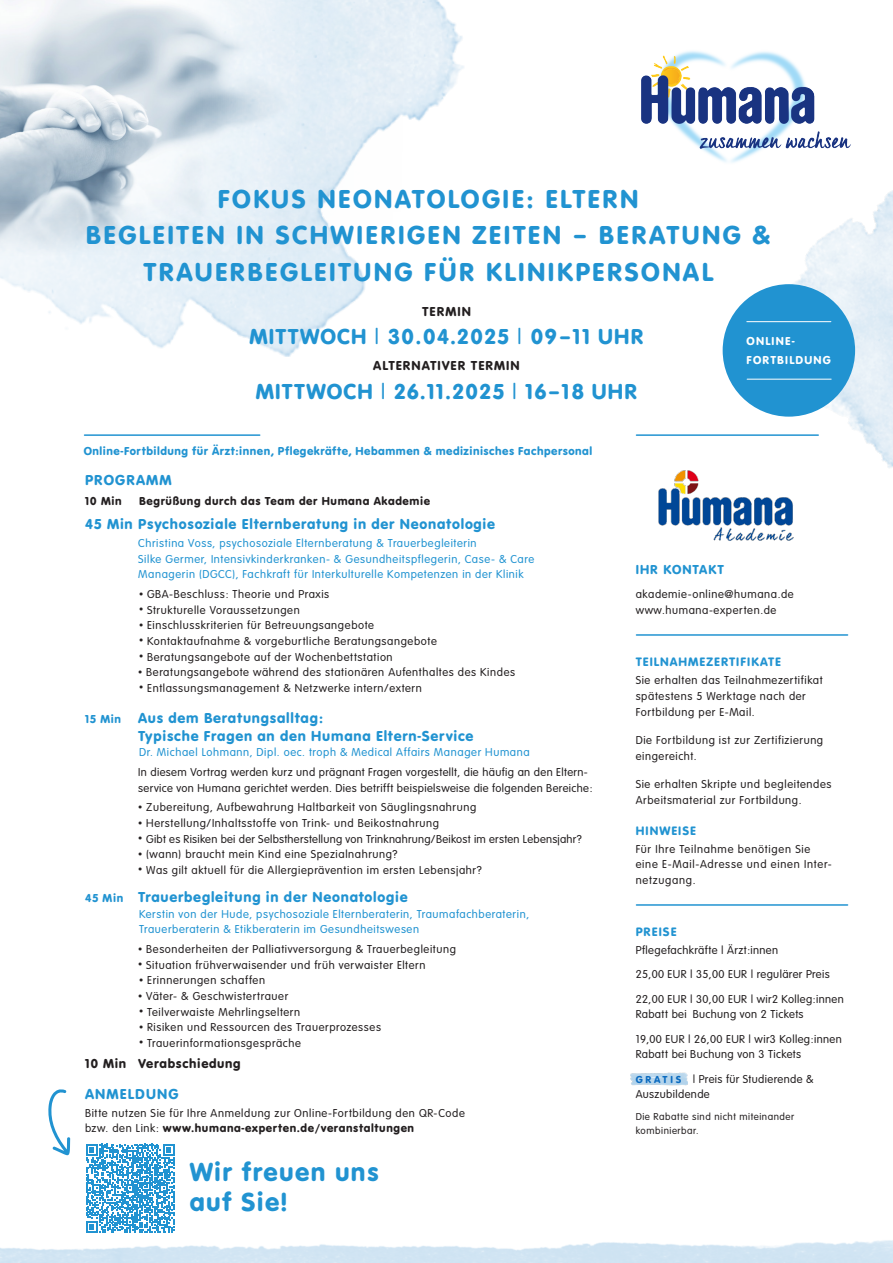
<style>
.page{position:relative;width:893px;height:1263px;background:#fff}
.page>*{position:absolute;margin:0;border:0;box-sizing:border-box;transform-origin:0 0}
.HDL{font:27px/36px "VAG Rundschrift D";letter-spacing:.09em;color:#2193d1;text-align:center}
.HDL-2{font:27px/30px "VAG Rundschrift D";letter-spacing:.05em;color:#2193d1}
.SUB_HDL{font:22.5px "VAG Rundschrift D";letter-spacing:.05em;color:#2193d1}
.Copy_-_links{font:15px/18px "VAG Rundschrift D";letter-spacing:.05em;color:#2193d1}
.SUB_HDL_II{font:15px "VAG Rundschrift D";letter-spacing:.075em;color:#2193d1}
.Copy_-_mittig{font:13.5px "VAG Rundschrift D";letter-spacing:.07em;color:#231f20}
.Copy_-_links-2{font:13.5px "VAG Rundschrift D";letter-spacing:.05em;color:#231f20}
.SUB_HDL_II-2{font:13.5px "VAG Rundschrift D";letter-spacing:.07em;color:#2193d1}
.SUB_HDL_II-3{font:12.75px "VAG Rundschrift D";letter-spacing:.08em;color:#2193d1}
.Copy_-_links-3{font:300 12px/15.8px "VAG Rundschrift D";letter-spacing:.05em;color:#231f20}
.Copy_-_links-4{font:300 12px/15.8px "VAG Rundschrift D";letter-spacing:.03em;color:#231f20}
.Copy_-_links-5{font:300 12px/15.6px "VAG Rundschrift D";letter-spacing:.05em;color:#2193d1}
.SUB_HDL_II-4{font:300 12px/15.8px "VAG Rundschrift D";letter-spacing:.05em;color:#231f20}
.Copy_-_links-6{font:300 12px "VAG Rundschrift D";letter-spacing:.02em;color:#231f20}
.Copy{font:12px "VAG Rundschrift D";letter-spacing:.04em;color:#2193d1}
.Copy_-_links-7{font:12px "VAG Rundschrift D";letter-spacing:.05em;color:#231f20}
.HDL-3{font:12px/18.6px "VAG Rundschrift D";letter-spacing:.1em;color:#fff}
.Copy_-_links-8{font:300 10.5px/13.5px "VAG Rundschrift D";letter-spacing:.05em;color:#231f20}
.s1{font-weight:300}
.s2{font-size:9px}
.s3{font-size:12px}
.s4{font-weight:400}
.s5{font-weight:400;font-size:10.5px;color:#0a6abf}
</style>
<div class="page">
<img style="left:0;top:1240px;width:893px;height:23px">
<img style="left:0;top:36px;width:464px;height:321px">
<img style="left:658px;top:470px;width:136px;height:71px">
<img style="left:631px;top:1073px;width:57px;height:13px">
<hr style="left:636px;top:434px;width:182px;height:2px;background:#2193d1">
<hr style="left:636px;top:904px;width:212px;height:2px;background:#2193d1">
<hr style="left:636px;top:634px;width:212px;height:2px;background:#2193d1">
<svg style="left:48px;top:1089px;width:22px;height:66px"></svg>
<hr style="left:85px;top:434px;width:175px;height:2px;background:#2193d1">
<svg style="left:86px;top:1144px;width:88px;height:88px"></svg>
<img style="left:0;top:0;width:461px;height:255px">
<img style="left:738px;top:190px;width:155px;height:282px">
<div style="left:723px;top:284px;width:132px;height:133px;background:#2193d1;border-radius:50%"></div>
<hr style="left:747px;top:379px;width:84px;height:1px;background:#fff">
<hr style="left:747px;top:321px;width:84px;height:1px;background:#fff">
<img style="left:641px;top:51px;width:233px;height:146px">
<p class="HDL" style="left:86px;top:181px;width:686px">FOKUS NEONATOLOGIE: ELTERN<br>BEGLEITEN IN SCHWIERIGEN ZEITEN – BERATUNG &amp;<br>TRAUERBEGLEITUNG FÜR KLINIKPERSONAL</p>
<p class="Copy_-_mittig" style="left:422px;top:303px;width:50px">TERMIN</p>
<p class="SUB_HDL" style="left:249px;top:324px;width:396px">MITTWOCH <span class="s1">|</span> 30.04.2025 <span class="s1">|</span> 09–11 UHR</p>
<p class="Copy_-_mittig" style="left:373px;top:358px;width:148px">ALTERNATIVER TERMIN</p>
<p class="SUB_HDL" style="left:256px;top:378px;width:383px">MITTWOCH <span class="s1">|</span> 26.11.2025 <span class="s1">|</span> 16–18 UHR</p>
<p class="Copy" style="left:84px;top:444px;width:510px">Online-Fortbildung für Ärzt:innen, Pflegekräfte, Hebammen &amp; medizinisches Fachpersonal</p>
<p class="HDL-3" style="left:747px;top:332px;width:86px">ONLINE-<br>FORTBILDUNG</p>
<p class="SUB_HDL_II" style="left:85px;top:471px;width:88px">PROGRAMM</p>
<p class="Copy_-_links-7" style="left:85px;top:494px;width:38px">10 Min</p>
<p class="Copy_-_links-7" style="left:139px;top:494px;width:293px">Begrüßung durch das Team der Humana Akademie</p>
<p class="Copy_-_links" style="left:85px;top:515px;width:412px">45 Min Psychosoziale Elternberatung in der Neonatologie</p>
<p class="Copy_-_links-5" style="left:138px;top:536px;width:398px">Christina Voss, psychosoziale Elternberatung &amp; Trauerbegleiterin<br>Silke Germer, Intensivkinderkranken- &amp; Gesundheitspflegerin, Case- &amp; Care<br>Managerin (DGCC), Fachkraft für Interkulturelle Kompetenzen in der Klinik</p>
<p class="Copy_-_links-3" style="left:139px;top:587px;width:192px"><span class="s2">•</span> GBA-Beschluss: Theorie und Praxis</p>
<p class="Copy_-_links-3" style="left:139px;top:602px;width:162px"><span class="s2">•</span> Strukturelle Voraussetzungen</p>
<p class="Copy_-_links-3" style="left:139px;top:618px;width:237px"><span class="s2">•</span> Einschlusskriterien für Betreuungsangebote</p>
<p class="Copy_-_links-3" style="left:139px;top:633px;width:299px"><span class="s2">•</span> Kontaktaufnahme &amp; vorgeburtliche Beratungsangebote</p>
<p class="Copy_-_links-3" style="left:139px;top:649px;width:255px"><span class="s2">•</span> Beratungsangebote auf der Wochenbettstation</p>
<p class="Copy_-_links-3" style="left:138px;top:665px;width:378px"><span class="s2">•</span> Beratungsangebote während des stationären Aufenthaltes des Kindes</p>
<p class="Copy_-_links-3" style="left:139px;top:680px;width:284px"><span class="s2">•</span> Entlassungsmanagement &amp; Netzwerke intern/extern</p>
<p class="Copy_-_links" style="left:138px;top:708px;width:337px;text-indent:-53px"><span class="s3">15 Min</span> Aus dem Beratungsalltag:<br>Typische Fragen an den Humana Eltern-Service</p>
<p class="Copy_-_links-5" style="left:139px;top:745px;width:392px">Dr. Michael Lohmann, Dipl. oec. troph &amp; Medical Affairs Manager Humana</p>
<p class="Copy_-_links-4" style="left:138px;top:764px;width:456px">In diesem Vortrag werden kurz und prägnant Fragen vorgestellt, die häufig an den Eltern&shy;service von Humana gerichtet werden. Dies betrifft beispielsweise die folgenden Bereiche:</p>
<p class="Copy_-_links-3" style="left:138px;top:800px;width:340px"><span class="s2">•</span> Zubereitung, Aufbewahrung Haltbarkeit von Säuglingsnahrung</p>
<p class="Copy_-_links-3" style="left:138px;top:815px;width:302px"><span class="s2">•</span> Herstellung/Inhaltsstoffe von Trink- und Beikostnahrung</p>
<p class="Copy_-_links-6" style="left:138px;top:832px;width:445px"><span class="s2">•</span> Gibt es Risiken bei der Selbstherstellung von Trinknahrung/Beikost im ersten Lebensjahr?</p>
<p class="Copy_-_links-3" style="left:138px;top:847px;width:261px"><span class="s2">•</span> (wann) braucht mein Kind eine Spezialnahrung?</p>
<p class="Copy_-_links-3" style="left:138px;top:862px;width:345px"><span class="s2">•</span> Was gilt aktuell für die Allergieprävention im ersten Lebensjahr?</p>
<p class="Copy_-_links" style="left:85px;top:888px;width:324px"><span class="s3">45 Min</span> Trauerbegleitung in der Neonatologie</p>
<p class="Copy_-_links-5" style="left:139px;top:906px;width:392px">Kerstin von der Hude, psychosoziale Elternberaterin, Traumafachberaterin,<br>Trauerberaterin &amp; Etikberaterin im Gesundheitswesen</p>
<p class="Copy_-_links-3" style="left:138px;top:942px;width:319px"><span class="s2">•</span> Besonderheiten der Palliativversorgung &amp; Trauerbegleitung</p>
<p class="Copy_-_links-3" style="left:138px;top:957px;width:289px"><span class="s2">•</span> Situation frühverwaisender und früh verwaister Eltern</p>
<p class="Copy_-_links-3" style="left:139px;top:973px;width:127px"><span class="s2">•</span> Erinnerungen schaffen</p>
<p class="Copy_-_links-3" style="left:138px;top:988px;width:151px"><span class="s2">•</span> Väter- &amp; Geschwistertrauer</p>
<p class="Copy_-_links-3" style="left:139px;top:1004px;width:163px"><span class="s2">•</span> Teilverwaiste Mehrlingseltern</p>
<p class="Copy_-_links-3" style="left:139px;top:1020px;width:243px"><span class="s2">•</span> Risiken und Ressourcen des Trauerprozesses</p>
<p class="Copy_-_links-3" style="left:139px;top:1035px;width:163px"><span class="s2">•</span> Trauerinformationsgespräche</p>
<p class="Copy_-_links-2" style="left:85px;top:1056px;width:157px">10 Min Verabschiedung</p>
<p class="SUB_HDL_II" style="left:85px;top:1085px;width:95px">ANMELDUNG</p>
<p class="Copy_-_links-3" style="left:85px;top:1105px;width:381px;line-height:15.3px">Bitte nutzen Sie für Ihre Anmeldung zur Online-Fortbildung den QR-Code bzw. den Link: <span class="s4">www.humana-experten.de/veranstaltungen</span></p>
<p class="HDL-2" style="left:190px;top:1157px;width:191px">Wir freuen uns auf Sie!</p>
<p class="SUB_HDL_II-2" style="left:636px;top:562px;width:90px">IHR KONTAKT</p>
<p class="Copy_-_links-3" style="left:636px;top:587px;width:160px">akademie-online@humana.de www.humana-experten.de</p>
<p class="SUB_HDL_II-3" style="left:636px;top:654px;width:147px">TEILNAHMEZERTIFIKATE</p>
<p class="SUB_HDL_II-4" style="left:636px;top:672px;width:188px">Sie erhalten das Teilnahmezertifikat spätestens 5 Werktage nach der<br>Fortbildung per E-Mail.</p>
<p class="SUB_HDL_II-4" style="left:636px;top:732px;width:189px">Die Fortbildung ist zur Zertifizierung eingereicht.</p>
<p class="SUB_HDL_II-4" style="left:636px;top:777px;width:197px">Sie erhalten Skripte und begleitendes<br>Arbeitsmaterial zur Fortbildung.</p>
<p class="SUB_HDL_II-3" style="left:636px;top:823px;width:62px">HINWEISE</p>
<p class="SUB_HDL_II-4" style="left:636px;top:841px;width:198px">Für Ihre Teilnahme benötigen Sie eine E-Mail-Adresse und einen Inter&shy;netzugang.</p>
<p class="SUB_HDL_II-3" style="left:636px;top:924px;width:42px">PREISE</p>
<p class="Copy_-_links-4" style="left:636px;top:942px;width:144px">Pflegefachkräfte | Ärzt:innen</p>
<p class="Copy_-_links-4" style="left:636px;top:967px;width:196px">25,00 EUR | 35,00 EUR | regulärer Preis</p>
<p class="Copy_-_links-4" style="left:636px;top:991px;width:210px">22,00 EUR | 30,00 EUR | wir2 Kolleg:innen<br>Rabatt bei Buchung von 2 Tickets</p>
<p class="Copy_-_links-4" style="left:636px;top:1031px;width:208px">19,00 EUR | 26,00 EUR | wir3 Kolleg:innen<br>Rabatt bei Buchung von 3 Tickets</p>
<p class="Copy_-_links-4" style="left:636px;top:1071px;width:179px"><span class="s5">G R A T I S</span> | Preis für Studierende &amp;<br>Auszubildende</p>
<p class="Copy_-_links-8" style="left:636px;top:1110px;width:160px">Die Rabatte sind nicht miteinander kombinierbar.</p>
</div>
